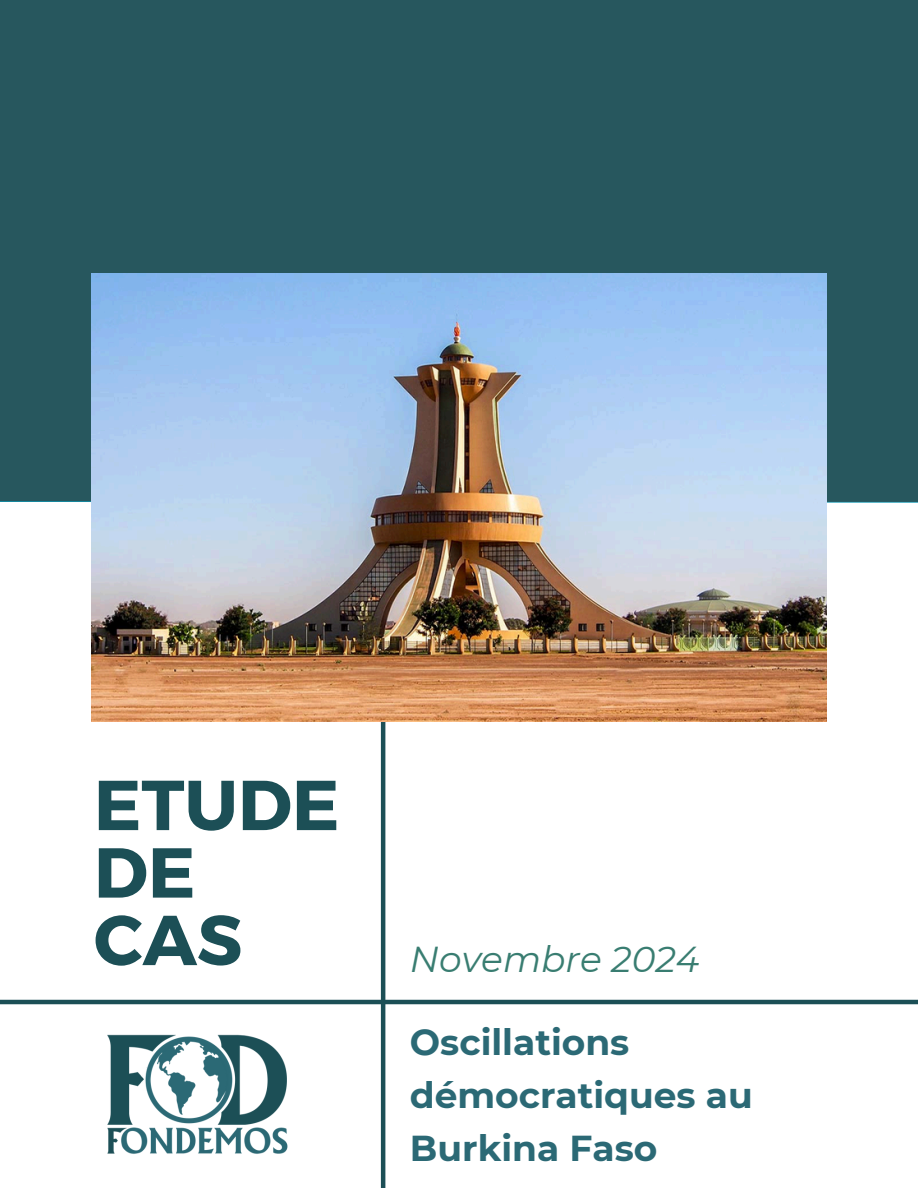
<style>
.page{position:relative;width:918px;height:1188px;background:#fff}
.page>*{position:absolute;margin:0;border:0;box-sizing:border-box;transform-origin:0 0}
.t1{font:700 70.5px/67.5px "Montserrat";color:#1c4f56}
.t2{font:700 36px/52.8px "Montserrat";color:#2b6975}
.t3{font:italic 36px "Montserrat";color:#397d71}
</style>
<div class="page">
<div style="left:0;top:0;width:918px;height:502px;background:#27575e"></div>
<svg style="left:0;top:501px;width:918px;height:2px"></svg>
<hr style="left:381px;top:722px;width:4px;height:466px;background:#1c4f56">
<hr style="left:0;top:1000px;width:918px;height:4px;background:#1c4f56">
<img style="left:92px;top:999px;width:208px;height:155px">
<img style="left:92px;top:274px;width:734px;height:448px">
<p class="t1" style="left:94px;top:768px;width:247px">ETUDE<br>DE<br>CAS</p>
<h1 class="t3" style="left:410px;top:937px;width:291px">Novembre 2024</h1>
<p class="t2" style="left:410px;top:1016px;width:344px">Oscillations démocratiques au<br>Burkina Faso</p>
</div>
